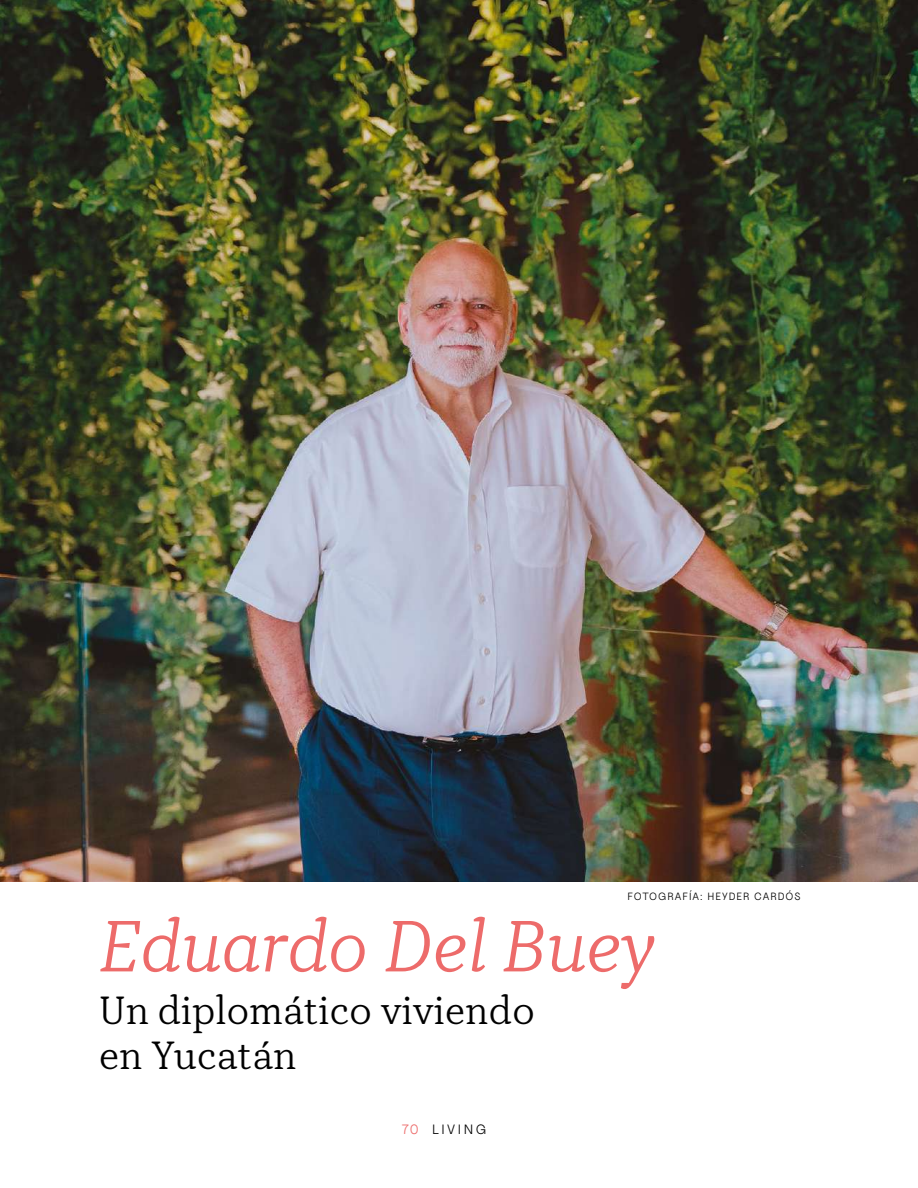
<style>
.page{position:relative;width:918px;height:1188px;background:#fff}
.page>*{position:absolute;margin:0;border:0;box-sizing:border-box;transform-origin:0 0}
.t1{font:italic 300 72px "TT Tricks";color:#ed6b6a}
.t2{font:300 39px/45px "TT Tricks";color:#000}
.t3{font:13.5px "Uncut Sans Book";letter-spacing:.19em;color:#000}
.t4{font:10.5px "Uncut Sans Book";letter-spacing:.09em;color:#000}
.s1{color:#ed6b6a}
</style>
<div class="page">
<img style="left:0;top:0;width:918px;height:882px">
<p class="t4" style="left:628px;top:889px;width:175px">FOTOGRAFÍA: HEYDER CARDÓS</p>
<h1 class="t1" style="left:99px;top:902px;width:558px">Eduardo Del Buey</h1>
<p class="t2" style="left:99px;top:988px;width:438px">Un diplomático viviendo en Yucatán</p>
<p class="t3" style="left:402px;top:1121px;width:86px"><span class="s1">70</span> LIVING</p>
</div>
